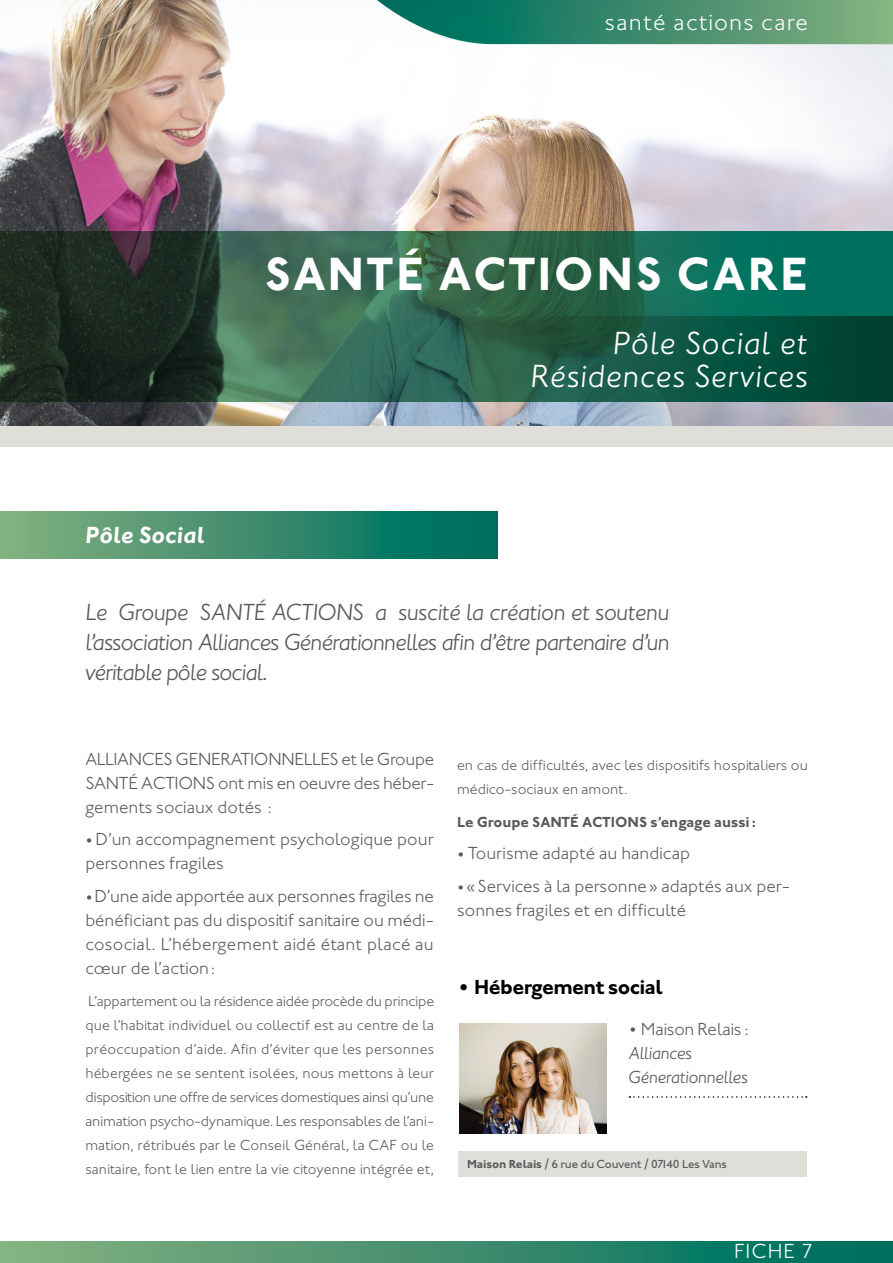
<style>
.page{position:relative;width:893px;height:1263px;background:#fff}
.page>*{position:absolute;margin:0;border:0;box-sizing:border-box;transform-origin:0 0}
.t1{font:700 48px "Johnston ITC Std";letter-spacing:.05em;color:#fff}
.t2{font:italic 300 33px/33px "Johnston ITC Std";letter-spacing:.025em;color:#fff;text-align:right}
.t3{font:italic 300 24px/30px "Johnston ITC Std";letter-spacing:-.035em;color:#58595b;text-align:justify}
.t4{font:300 24px "Johnston ITC Std";letter-spacing:.05em;color:#fff}
.t5{font:italic 700 24px "Johnston ITC Std";color:#fff}
.t6{font:700 21px "Johnston ITC Std";letter-spacing:-.025em;color:#000}
.t7{font:300 21px "Johnston ITC Std";letter-spacing:.05em;color:#fff}
.t8{font:300 18px/24px "Johnston ITC Std";color:#58595b;text-align:justify}
.t9{font:italic 300 18px/24px "Johnston ITC Std";letter-spacing:-.02em;color:#58595b}
.t10{font:300 18px "Johnston ITC Std";letter-spacing:-.02em;color:#58595b}
.t11{font:300 15px/24px "Johnston ITC Std";letter-spacing:.005em;color:#58595b;text-align:justify}
.t12{font:700 15px "Johnston ITC Std";color:#58595b}
.t13{font:500 12px "Johnston ITC Std";letter-spacing:-.015em;color:#58595b}
.s1{font-weight:700;font-size:15px}
.s2{font-size:22.5px}
.s3{font-weight:700}
</style>
<div class="page">
<div style="left:0;top:425px;width:893px;height:21px;background:#e0ded8"></div>
<img style="left:0;top:0;width:893px;height:425px">
<svg style="left:347px;top:0;width:546px;height:44px;background:#569b80"></svg>
<div style="left:0;top:232px;width:893px;height:170px;background:#1e2a20"></div>
<svg style="left:45px;top:232px;width:848px;height:85px"></svg>
<svg style="left:0;top:317px;width:893px;height:85px"></svg>
<svg style="left:0;top:1242px;width:893px;height:21px;background:#3e8e6e"></svg>
<img style="left:459px;top:1023px;width:148px;height:111px">
<div style="left:459px;top:1151px;width:348px;height:26px;background:#e0ded8"></div>
<svg style="left:629px;top:1096px;width:178px;height:2px"></svg>
<svg style="left:0;top:511px;width:497px;height:47px;background:#3c8d6d"></svg>
<h3 class="t4" style="left:605px;top:8px;width:205px">santé actions care</h3>
<h1 class="t1" style="left:265px;top:245px;width:545px">SANTÉ ACTIONS CARE</h1>
<h3 class="t5" style="left:85px;top:520px;width:121px">Pôle Social</h3>
<h2 class="t2" style="left:531px;top:326px;width:279px">Pôle Social et<br>Résidences Services</h2>
<h3 class="t3" style="left:85px;top:597px;width:586px">Le Groupe SANTÉ ACTIONS a suscité la création et soutenu l’association Alliances Générationnelles afin d’être partenaire d’un véritable pôle social.</h3>
<p class="t8" style="left:85px;top:747px;width:350px">ALLIANCES GENERATIONNELLES et le Groupe SANTÉ ACTIONS ont mis en oeuvre des héber&shy;gements sociaux dotés :</p>
<p class="t8" style="left:85px;top:827px;width:350px"><span class="s1">•</span> D’un accompagnement psychologique pour personnes fragiles</p>
<p class="t8" style="left:85px;top:884px;width:350px"><span class="s1">•</span> D’une aide apportée aux personnes fragiles ne bénéficiant pas du dispositif sanitaire ou médi&shy;cosocial. L’hébergement aidé étant placé au cœur de l’action:</p>
<p class="t11" style="left:85px;top:989px;width:350px">L’appartement ou la résidence aidée procède du principe que l’habitat individuel ou collectif est au centre de la préoccupation d’aide. Afin d’éviter que les personnes hébergées ne se sentent isolées, nous mettons à leur disposition une offre de services domestiques ainsi qu’une animation psycho-dynamique. Les responsables de l’ani&shy;mation, rétribués par le Conseil Général, la CAF ou le sanitaire, font le lien entre la vie citoyenne intégrée et,</p>
<p class="t11" style="left:457px;top:753px;width:352px">en cas de difficultés, avec les dispositifs hospitaliers ou médico-sociaux en amont.</p>
<p class="t12" style="left:457px;top:813px;width:300px">Le Groupe SANTÉ ACTIONS s’engage aussi:</p>
<p class="t8" style="left:457px;top:841px;width:235px"><span class="s1">•</span> Tourisme adapté au handicap</p>
<p class="t8" style="left:457px;top:874px;width:334px"><span class="s1">•</span> «Services à la personne» adaptés aux per&shy;sonnes fragiles et en difficulté</p>
<h3 class="t6" style="left:458px;top:974px;width:206px"><span class="s2">•</span> Hébergement social</h3>
<p class="t10" style="left:629px;top:1018px;width:121px">• Maison Relais :</p>
<p class="t9" style="left:629px;top:1041px;width:121px">Alliances<br>Génerationnelles</p>
<p class="t13" style="left:467px;top:1157px;width:262px"><span class="s3">Maison Relais</span> / 6 rue du Couvent / 07140 Les Vans</p>
<h3 class="t7" style="left:734px;top:1239px;width:81px">FICHE 7</h3>
</div>
